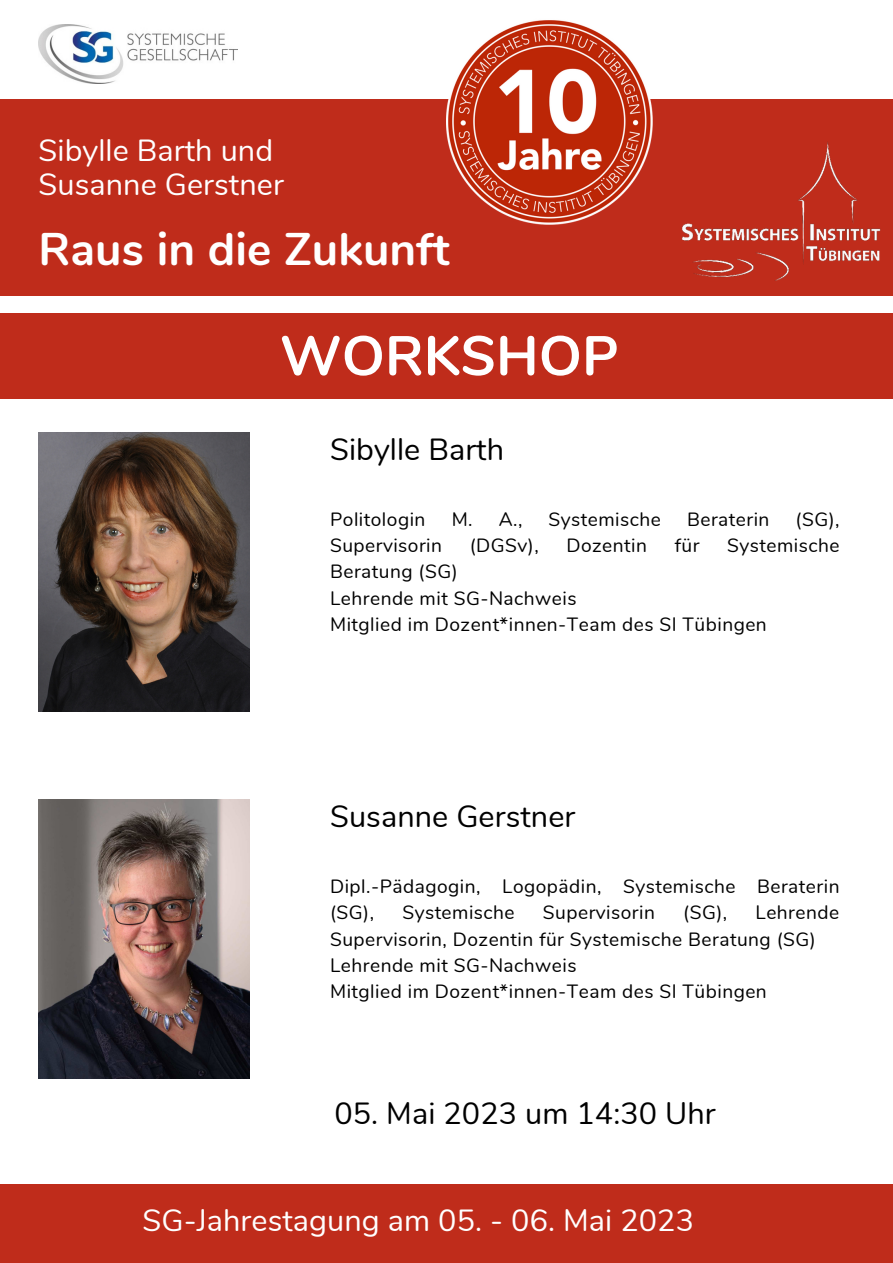
<style>
.page{position:relative;width:893px;height:1263px;background:#fff}
.page>*{position:absolute;margin:0;border:0;box-sizing:border-box;transform-origin:0 0}
.t1{font:700 55.43px "Nunito";letter-spacing:.005em;color:#fff}
.t2{font:700 45.67px "Nunito";letter-spacing:.005em;color:#fff}
.t3{font:30.53px/34.3px "Nunito";letter-spacing:.005em;color:#fff}
.t4{font:30.53px "Nunito";letter-spacing:.005em;color:#000}
.t5{font:19.12px/26.4px "Nunito";letter-spacing:.025em;color:#000}
</style>
<div class="page">
<div style="left:0;top:1184px;width:893px;height:79px;background:#bf2c1b"></div>
<img style="left:39px;top:25px;width:198px;height:58px">
<div style="left:0;top:99px;width:893px;height:299px;background:#bf2c1b"></div>
<img style="left:682px;top:142px;width:199px;height:139px">
<img style="left:39px;top:799px;width:210px;height:280px">
<div style="left:0;top:296px;width:893px;height:17px;background:#fff"></div>
<img style="left:39px;top:432px;width:210px;height:280px">
<img style="left:446px;top:20px;width:206px;height:204px">
<h3 class="t3" style="left:39px;top:134px;width:247px">Sibylle Barth und<br>Susanne Gerstner</h3>
<h2 class="t2" style="left:39px;top:218px;width:413px">Raus in die Zukunft</h2>
<h1 class="t1" style="left:280px;top:319px;width:340px">WORKSHOP</h1>
<h3 class="t4" style="left:330px;top:429px;width:175px">Sibylle Barth</h3>
<p class="t5" style="left:330px;top:506px;width:97px">Politologin</p>
<p class="t5" style="left:452px;top:506px;width:72px">M. A.,</p>
<p class="t5" style="left:548px;top:506px;width:114px">Systemische</p>
<p class="t5" style="left:687px;top:506px;width:84px">Beraterin</p>
<p class="t5" style="left:795px;top:506px;width:45px">(SG),</p>
<p class="t5" style="left:330px;top:532px;width:113px">Supervisorin</p>
<p class="t5" style="left:470px;top:532px;width:70px">(DGSv),</p>
<p class="t5" style="left:566px;top:532px;width:82px">Dozentin</p>
<p class="t5" style="left:675px;top:532px;width:26px">für</p>
<p class="t5" style="left:727px;top:532px;width:114px">Systemische</p>
<p class="t5" style="left:330px;top:559px;width:438px">Beratung (SG)<br>Lehrende mit SG-Nachweis<br>Mitglied im Dozent*innen-Team des SI Tübingen</p>
<h3 class="t4" style="left:330px;top:796px;width:247px">Susanne Gerstner</h3>
<p class="t5" style="left:330px;top:873px;width:511px">Dipl.-Pädagogin, Logopädin, Systemische Beraterin (SG),</p>
<p class="t5" style="left:402px;top:900px;width:114px">Systemische</p>
<p class="t5" style="left:543px;top:900px;width:113px">Supervisorin</p>
<p class="t5" style="left:683px;top:900px;width:45px">(SG),</p>
<p class="t5" style="left:330px;top:900px;width:510px;text-indent:425px">Lehrende Supervisorin, Dozentin für Systemische Beratung (SG)<br>Lehrende mit SG-Nachweis<br>Mitglied im Dozent*innen-Team des SI Tübingen</p>
<h3 class="t4" style="left:334px;top:1093px;width:383px">05. Mai 2023 um 14:30 Uhr</h3>
<h3 class="t3" style="left:143px;top:1204px;width:553px">SG-Jahrestagung am 05. - 06. Mai 2023</h3>
</div>
